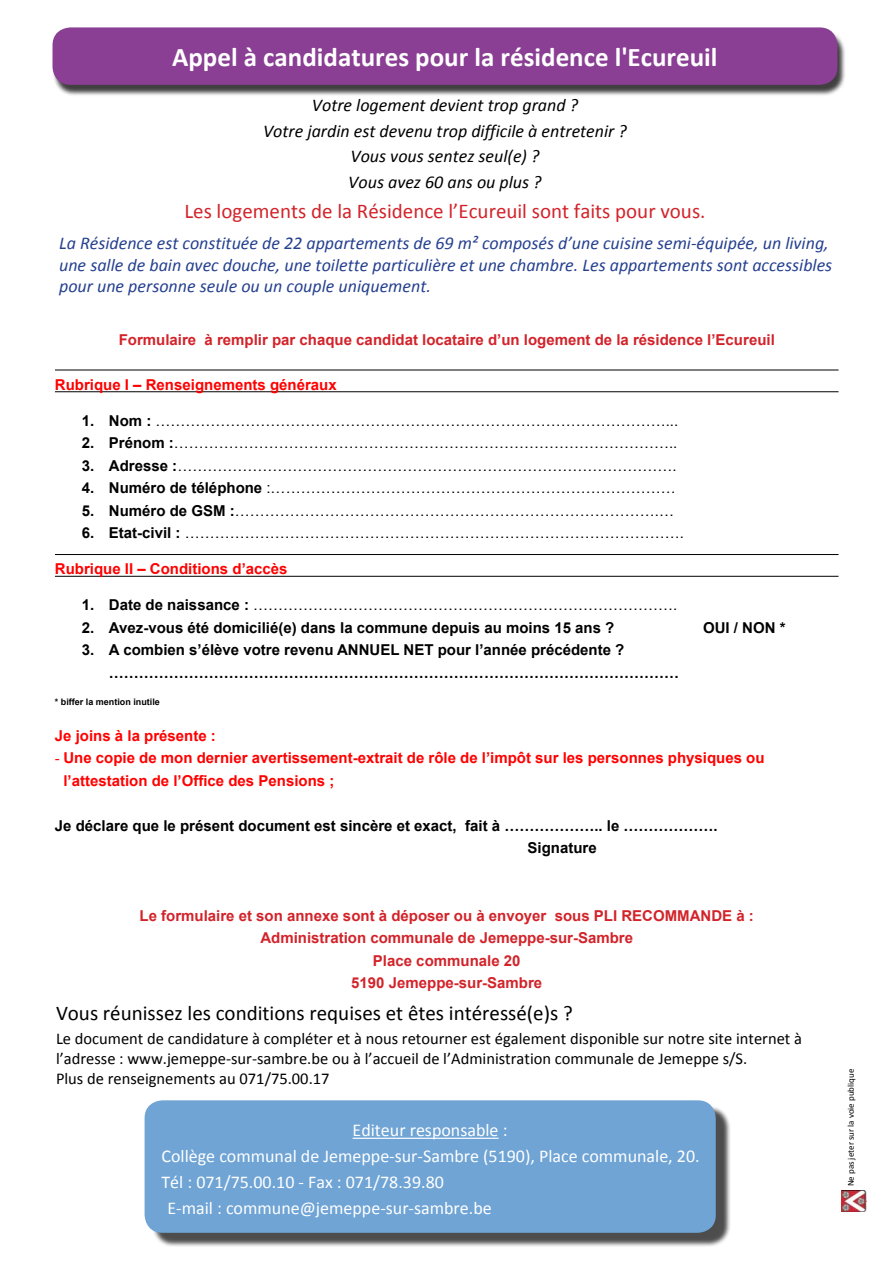
<style>
.page{position:relative;width:893px;height:1263px;background:#fff}
.page>*{position:absolute;margin:0;border:0;box-sizing:border-box;transform-origin:0 0}
.t1{font:700 27px "Calibri";color:#fff}
.t2{font:21px "Calibri";color:#000}
.t3{font:21px "Calibri";color:#d2232a}
.t4{font:italic 18px/21.6px "Calibri";color:#25408f}
.t5{font:18px "Calibri";color:#fff}
.t6{font:italic 18px/25.8px "Calibri";color:#000;text-align:center}
.t7{font:16.5px/19.8px "Calibri";color:#000}
.t8{font:15px "Arial";color:#000}
.t9{font:700 15px/22.5px "Arial";color:#000}
.t10{font:700 15px/22.5px "Arial";color:#d2232a;text-align:center}
.t11{font:700 15px/22.5px "Arial";color:#f00}
.t12{font:9px "Calibri";color:#000}
.t13{font:700 9px "Arial";color:#000}
.s1{font-weight:700}
.s2{font-family:"Times New Roman";font-weight:400}
</style>
<div class="page">
<div style="left:151px;top:1105px;width:580px;height:142px;background:#000;opacity:.7"></div>
<div style="left:145px;top:1100px;width:571px;height:133px;background:#6fa4d5;border-radius:18px"></div>
<hr style="left:353px;top:1138px;width:146px;height:1px;background:#fff">
<img style="left:841px;top:1190px;width:25px;height:21px">
<div style="left:52px;top:30px;width:794px;height:67px;background:#000;opacity:.75"></div>
<div style="left:53px;top:27px;width:784px;height:58px;background:#8a3e94;border-radius:18px"></div>
<hr style="left:55px;top:370px;width:783px;height:1px;background:#000">
<hr style="left:55px;top:391px;width:783px;height:1px;background:#000">
<hr style="left:55px;top:554px;width:783px;height:1px;background:#000">
<hr style="left:55px;top:576px;width:783px;height:1px;background:#000">
<h1 class="t1" style="left:172px;top:40px;width:547px">Appel à candidatures pour la résidence l'Ecureuil</h1>
<p class="t6" style="left:263px;top:91px;width:365px">Votre logement devient trop grand ?<br>Votre jardin est devenu trop difficile à entretenir ?<br>Vous vous sentez seul(e) ?<br>Vous avez 60 ans ou plus ?</p>
<h2 class="t3" style="left:184px;top:197px;width:523px">Les logements de la Résidence l’Ecureuil sont faits pour vous.</h2>
<p class="t4" style="left:59px;top:232px;width:775px">La Résidence est constituée de 22 appartements de 69 m² composés d’une cuisine semi-équipée, un living, une salle de bain avec douche, une toilette particulière et une chambre. Les appartements sont accessibles pour une personne seule ou un couple uniquement.</p>
<p class="t10" style="left:119px;top:329px;width:658px">Formulaire à remplir par chaque candidat locataire d’un logement de la résidence l’Ecureuil</p>
<p class="t11" style="left:55px;top:374px;width:283px">Rubrique I – Renseignements généraux</p>
<p class="t8" style="left:82px;top:411px;width:598px"><span class="s1">1. Nom :</span> …………………………………………………………………………………………...</p>
<p class="t8" style="left:82px;top:433px;width:597px"><span class="s1">2. Prénom :</span>………………………………………………………………………………………..</p>
<p class="t8" style="left:82px;top:456px;width:596px"><span class="s1">3. Adresse :</span>……………………………………………………………………………………….</p>
<p class="t8" style="left:82px;top:478px;width:595px"><span class="s1">4. Numéro de téléphone</span> :………………………………………………………………………</p>
<p class="t8" style="left:82px;top:501px;width:594px"><span class="s1">5. Numéro de GSM :</span>………………………………………………………………………….…</p>
<p class="t8" style="left:82px;top:523px;width:604px"><span class="s1">6. Etat-civil :</span> ……………………………………………………………………………………….</p>
<p class="t11" style="left:55px;top:558px;width:234px">Rubrique II – Conditions d’accès</p>
<p class="t8" style="left:82px;top:595px;width:597px"><span class="s1">1. Date de naissance :</span> ………………………………………………………………………….</p>
<p class="t9" style="left:82px;top:617px;width:534px">2. Avez-vous été domicilié(e) dans la commune depuis au moins 15 ans ?</p>
<p class="t9" style="left:703px;top:617px;width:84px">OUI / NON *</p>
<p class="t9" style="left:109px;top:639px;width:572px;text-indent:-27px">3. A combien s’élève votre revenu ANNUEL NET pour l’année précédente ? ……………………………………………………………………………………………………</p>
<p class="t13" style="left:55px;top:696px;width:107px">* biffer la mention inutile</p>
<p class="t11" style="left:55px;top:725px;width:162px">Je joins à la présente :</p>
<p class="t11" style="left:63px;top:747px;width:703px;text-indent:-8px"><span class="s2">-</span> Une copie de mon dernier avertissement-extrait de rôle de l’impôt sur les personnes physiques ou l’attestation de l’Office des Pensions ;</p>
<p class="t9" style="left:527px;top:815px;width:192px;text-indent:-473px">Je déclare que le présent document est sincère et exact, fait à ……………….. le ……………….<br>Signature</p>
<p class="t10" style="left:140px;top:905px;width:616px">Le formulaire et son annexe sont à déposer ou à envoyer sous PLI RECOMMANDE à :<br>Administration communale de Jemeppe-sur-Sambre<br>Place communale 20<br>5190 Jemeppe-sur-Sambre</p>
<h2 class="t2" style="left:56px;top:1000px;width:518px">Vous réunissez les conditions requises et êtes intéressé(e)s ?</h2>
<p class="t7" style="left:56px;top:1029px;width:748px">Le document de candidature à compléter et à nous retourner est également disponible sur notre site internet à l’adresse : www.jemeppe-sur-sambre.be ou à l’accueil de l’Administration communale de Jemeppe s/S.<br>Plus de renseignements au 071/75.00.17</p>
<p class="t5" style="left:353px;top:1119px;width:156px">Editeur responsable :</p>
<p class="t5" style="left:162px;top:1145px;width:540px">Collège communal de Jemeppe-sur-Sambre (5190), Place communale, 20.</p>
<p class="t5" style="left:162px;top:1170px;width:284px">Tél : 071/75.00.10 - Fax : 071/78.39.80</p>
<p class="t5" style="left:168px;top:1196px;width:326px">E-mail : commune@jemeppe-sur-sambre.be</p>
<p class="t12" style="left:845px;top:1186px;width:119px;rotate:-90deg">Ne pas jeter sur la voie publique</p>
</div>
